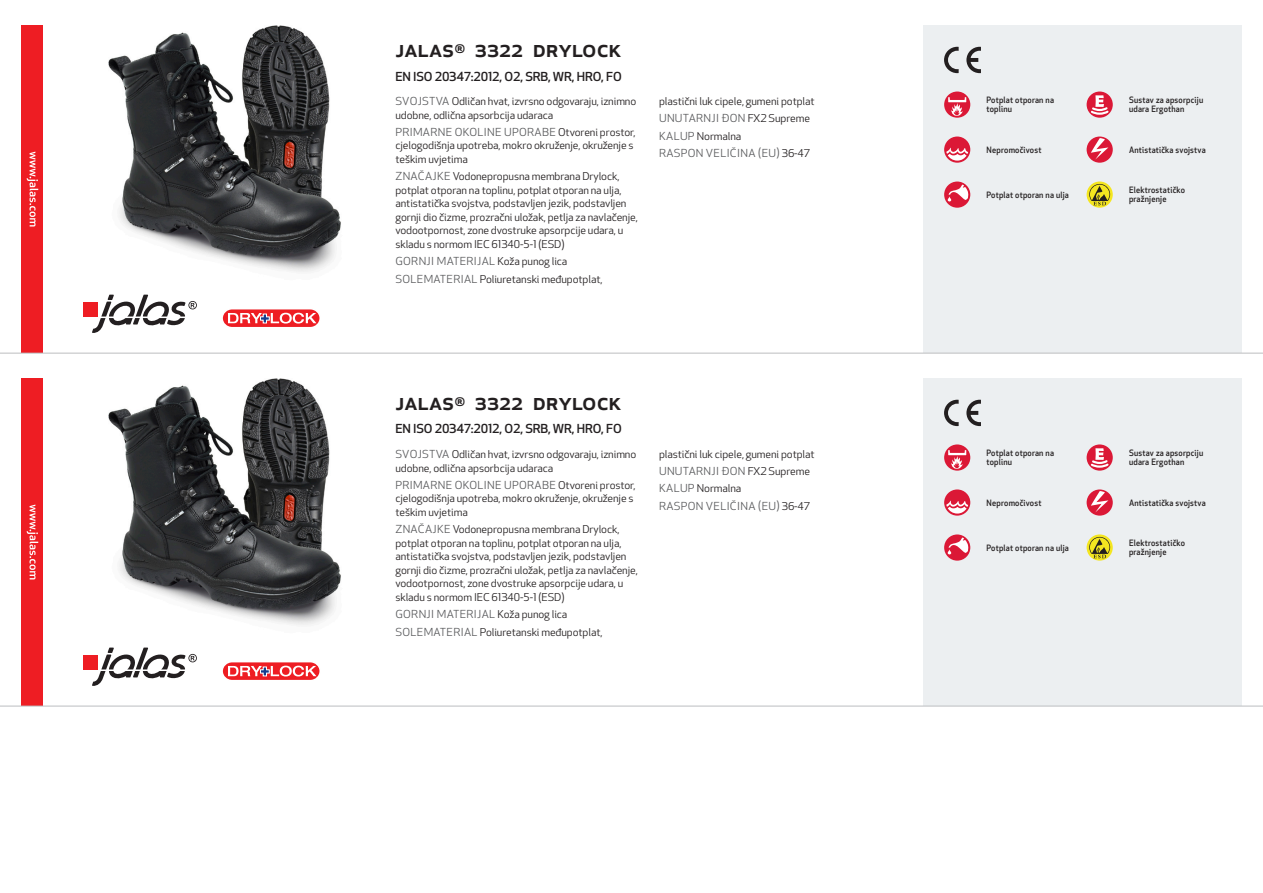
<style>
.page{position:relative;width:1263px;height:893px;background:#fff}
.page>*{position:absolute;margin:0;border:0;box-sizing:border-box;transform-origin:0 0}
.Produkt_namn{font:500 24px "Apex New";color:#231f20}
.Ingress{font:500 12.15px "Apex New";letter-spacing:-.015em;color:#231f20;scale:1.06 1}
.Funktion{font:10.8px "Apex New";letter-spacing:.025em;color:#57585a;scale:1.06 1}
.Funktion-2{font:10.5px/13.5px "Apex New";letter-spacing:-.01em;color:#231f20;scale:1.06 1}
.Funktion_body{font:500 8.55px/9px "Apex New";letter-spacing:.025em;color:#231f20;scale:.95 1}
.s1{font-size:10.8px;color:#57585a}
.s2{font-size:10.5px;color:#231f20}
</style>
<div class="page">
<img style="left:108px;top:26px;width:233px;height:246px">
<div style="left:83px;top:302px;width:15px;height:14px;background:#ee1d23"></div>
<svg style="left:92px;top:295px;width:105px;height:38px"></svg>
<svg style="left:222px;top:309px;width:98px;height:18px"></svg>
<div style="left:21px;top:26px;width:22px;height:327px;background:#ee1d23"></div>
<svg style="left:27px;top:152px;width:11px;height:75px"></svg>
<div style="left:923px;top:26px;width:319px;height:327px;background:#eceff1"></div>
<svg style="left:966px;top:47px;width:15px;height:26px"></svg>
<svg style="left:944px;top:47px;width:15px;height:26px"></svg>
<div style="left:944px;top:92px;width:26px;height:26px;background:#db1836;border-radius:50%"></div>
<svg style="left:948px;top:97px;width:18px;height:19px"></svg>
<div style="left:944px;top:137px;width:26px;height:26px;background:#db1836;border-radius:50%"></div>
<svg style="left:946px;top:148px;width:22px;height:13px"></svg>
<svg style="left:944px;top:182px;width:26px;height:26px"></svg>
<svg style="left:948px;top:185px;width:20px;height:17px"></svg>
<svg style="left:1086px;top:92px;width:27px;height:26px"></svg>
<svg style="left:1089px;top:95px;width:21px;height:21px"></svg>
<svg style="left:1086px;top:137px;width:27px;height:26px"></svg>
<svg style="left:1091px;top:138px;width:17px;height:22px"></svg>
<svg style="left:1086px;top:182px;width:27px;height:26px"></svg>
<svg style="left:1089px;top:184px;width:21px;height:21px"></svg>
<img style="left:108px;top:378px;width:233px;height:247px">
<div style="left:83px;top:654px;width:15px;height:15px;background:#ee1d23"></div>
<svg style="left:92px;top:648px;width:105px;height:38px"></svg>
<svg style="left:222px;top:662px;width:98px;height:18px"></svg>
<div style="left:21px;top:378px;width:22px;height:328px;background:#ee1d23"></div>
<svg style="left:27px;top:505px;width:11px;height:74px"></svg>
<div style="left:923px;top:378px;width:319px;height:328px;background:#eceff1"></div>
<svg style="left:966px;top:400px;width:15px;height:26px"></svg>
<svg style="left:944px;top:400px;width:15px;height:26px"></svg>
<svg style="left:944px;top:444px;width:26px;height:27px"></svg>
<svg style="left:948px;top:450px;width:18px;height:19px"></svg>
<div style="left:944px;top:489px;width:26px;height:27px;background:#db1836;border-radius:50%"></div>
<svg style="left:946px;top:501px;width:22px;height:13px"></svg>
<svg style="left:944px;top:534px;width:26px;height:27px"></svg>
<svg style="left:948px;top:537px;width:20px;height:17px"></svg>
<svg style="left:1086px;top:444px;width:27px;height:27px"></svg>
<svg style="left:1089px;top:448px;width:21px;height:21px"></svg>
<svg style="left:1086px;top:489px;width:27px;height:27px"></svg>
<svg style="left:1091px;top:491px;width:17px;height:21px"></svg>
<svg style="left:1086px;top:534px;width:27px;height:27px"></svg>
<svg style="left:1089px;top:537px;width:21px;height:21px"></svg>
<hr style="left:0;top:353px;width:1263px;height:1px;background:#bcbdc0">
<hr style="left:0;top:706px;width:1263px;height:1px;background:#bcbdc0">
<p class="Produkt_namn" style="left:395px;top:33px;width:228px">JALAS<sup>®</sup> 3322 DRYLOCK</p>
<p class="Ingress" style="left:395px;top:68px;width:215px">EN ISO 20347:2012, O2, SRB, WR, HRO, FO</p>
<p class="Funktion-2" style="left:395px;top:94px;width:229px"><span class="s1">SVOJSTVA</span> Odličan hvat, izvrsno odgovaraju, iznimno udobne, odlična apsorbcija udaraca</p>
<p class="Funktion" style="left:395px;top:125px;width:228px">PRIMARNE OKOLINE UPORABE <span class="s2">Otvoreni prostor,</span></p>
<p class="Funktion-2" style="left:395px;top:139px;width:226px">cjelogodišnja upotreba, mokro okruženje, okruženje s teškim uvjetima</p>
<p class="Funktion-2" style="left:395px;top:170px;width:230px"><span class="s1">ZNAČAJKE</span> Vodonepropusna membrana Drylock, potplat otporan na toplinu, potplat otporan na ulja, antistatička svojstva, podstavljen jezik, podstavljen gornji dio čizme, prozračni uložak, petlja za navlačenje, vodootpornost, zone dvostruke apsorpcije udara, u skladu s normom IEC 61340-5-1 (ESD)</p>
<p class="Funktion" style="left:395px;top:255px;width:164px">GORNJI MATERIJAL <span class="s2">Koža punog lica</span></p>
<p class="Funktion-2" style="left:395px;top:272px;width:197px"><span class="s1">SOLEMATERIAL</span> Poliuretanski međupotplat,</p>
<p class="Funktion-2" style="left:659px;top:95px;width:148px">plastični luk cipele, gumeni potplat</p>
<p class="Funktion" style="left:659px;top:112px;width:144px">UNUTARNJI ĐON <span class="s2">FX2 Supreme</span></p>
<p class="Funktion-2" style="left:659px;top:129px;width:79px"><span class="s1">KALUP</span> Normalna</p>
<p class="Funktion" style="left:659px;top:146px;width:144px">RASPON VELIČINA (EU) <span class="s2">36-47</span></p>
<p class="Produkt_namn" style="left:395px;top:385px;width:228px">JALAS<sup>®</sup> 3322 DRYLOCK</p>
<p class="Ingress" style="left:395px;top:421px;width:215px">EN ISO 20347:2012, O2, SRB, WR, HRO, FO</p>
<p class="Funktion-2" style="left:395px;top:447px;width:229px"><span class="s1">SVOJSTVA</span> Odličan hvat, izvrsno odgovaraju, iznimno udobne, odlična apsorbcija udaraca</p>
<p class="Funktion" style="left:395px;top:478px;width:228px">PRIMARNE OKOLINE UPORABE <span class="s2">Otvoreni prostor,</span></p>
<p class="Funktion-2" style="left:395px;top:492px;width:226px">cjelogodišnja upotreba, mokro okruženje, okruženje s teškim uvjetima</p>
<p class="Funktion-2" style="left:395px;top:523px;width:230px"><span class="s1">ZNAČAJKE</span> Vodonepropusna membrana Drylock, potplat otporan na toplinu, potplat otporan na ulja, antistatička svojstva, podstavljen jezik, podstavljen gornji dio čizme, prozračni uložak, petlja za navlačenje, vodootpornost, zone dvostruke apsorpcije udara, u skladu s normom IEC 61340-5-1 (ESD)</p>
<p class="Funktion" style="left:395px;top:608px;width:164px">GORNJI MATERIJAL <span class="s2">Koža punog lica</span></p>
<p class="Funktion-2" style="left:395px;top:625px;width:197px"><span class="s1">SOLEMATERIAL</span> Poliuretanski međupotplat,</p>
<p class="Funktion-2" style="left:659px;top:447px;width:148px">plastični luk cipele, gumeni potplat</p>
<p class="Funktion" style="left:659px;top:464px;width:144px">UNUTARNJI ĐON <span class="s2">FX2 Supreme</span></p>
<p class="Funktion-2" style="left:659px;top:482px;width:79px"><span class="s1">KALUP</span> Normalna</p>
<p class="Funktion" style="left:659px;top:499px;width:144px">RASPON VELIČINA (EU) <span class="s2">36-47</span></p>
<p class="Funktion_body" style="left:986px;top:96px;width:72px">Potplat otporan na toplinu</p>
<p class="Funktion_body" style="left:986px;top:145px;width:59px">Nepromočivost</p>
<p class="Funktion_body" style="left:986px;top:190px;width:88px">Potplat otporan na ulja</p>
<p class="Funktion_body" style="left:1129px;top:96px;width:80px">Sustav za apsorpciju udara Ergothan</p>
<p class="Funktion_body" style="left:1129px;top:145px;width:82px">Antistatička svojstva</p>
<p class="Funktion_body" style="left:1129px;top:186px;width:60px">Elektrostatičko pražnjenje</p>
<p class="Funktion_body" style="left:986px;top:449px;width:72px">Potplat otporan na toplinu</p>
<p class="Funktion_body" style="left:986px;top:498px;width:59px">Nepromočivost</p>
<p class="Funktion_body" style="left:986px;top:543px;width:88px">Potplat otporan na ulja</p>
<p class="Funktion_body" style="left:1129px;top:449px;width:80px">Sustav za apsorpciju udara Ergothan</p>
<p class="Funktion_body" style="left:1129px;top:498px;width:82px">Antistatička svojstva</p>
<p class="Funktion_body" style="left:1129px;top:539px;width:60px">Elektrostatičko pražnjenje</p>
</div>
